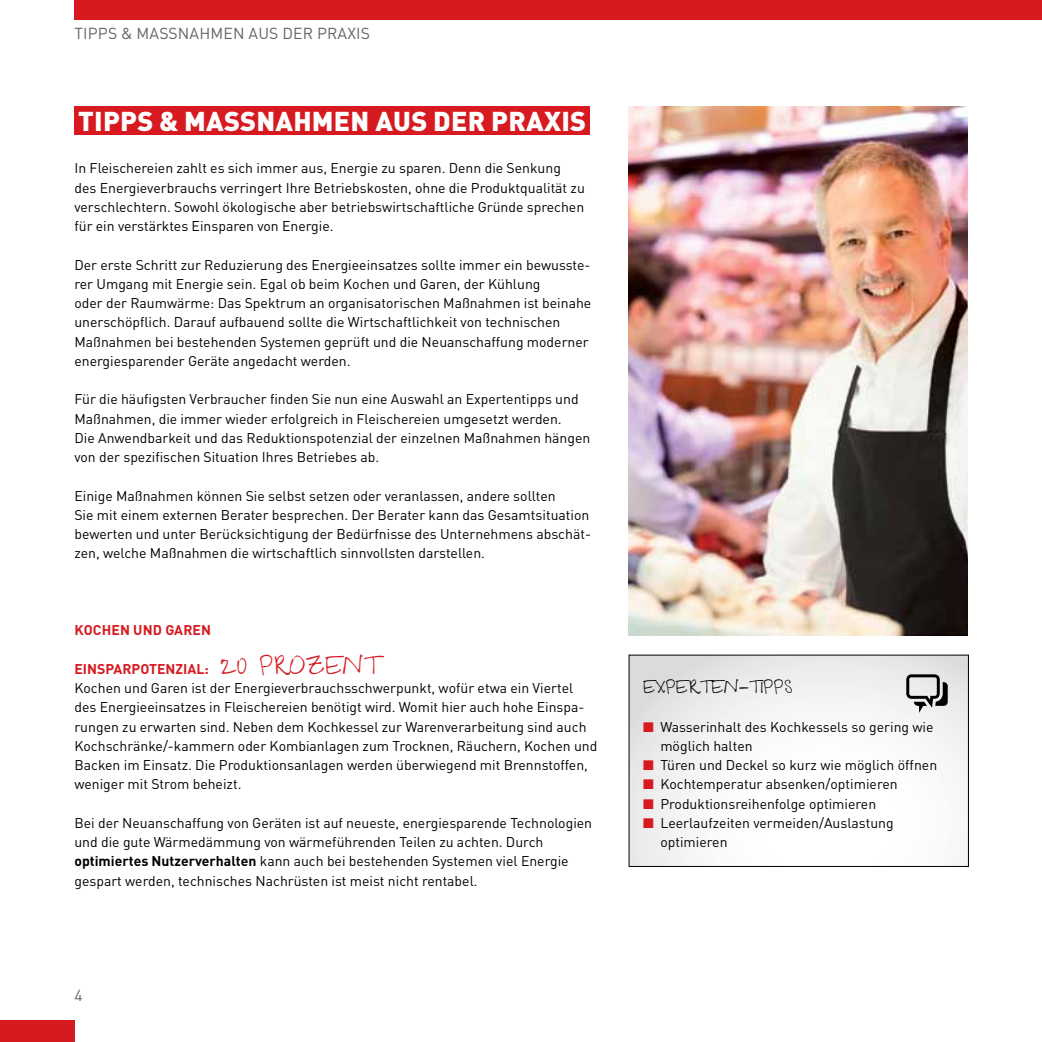
<style>
.page{position:relative;width:1042px;height:1042px;background:#fff}
.page>*{position:absolute;margin:0;border:0;box-sizing:border-box;transform-origin:0 0}
.t1{font:900 26.95px "DIN Pro";letter-spacing:.01em;color:#fff}
.t2{font:17.5px "Give You Glory";letter-spacing:.02em;color:#000}
.t3{font:15.75px "DIN Pro";letter-spacing:.01em;color:#636466}
.t4{font:14px/19.2px "DIN Pro";color:#000}
.t5{font:700 14px "DIN Pro";color:#d71920}
.s1{font-weight:700;color:#d71920}
.s2{font-family:"Give You Glory";font-size:24.5px;color:#d71920}
.s3{font-weight:700}
.s4{color:#d71920}
</style>
<div class="page">
<svg style="left:630px;top:656px;width:337px;height:209px"></svg>
<div style="left:628px;top:654px;width:341px;height:213px;border:1px solid #000"></div>
<div style="left:74px;top:0;width:968px;height:19px;background:#d71920"></div>
<div style="left:0;top:1020px;width:74px;height:22px;background:#d71920"></div>
<div style="left:74px;top:107px;width:515px;height:28px;background:#d71920"></div>
<img style="left:628px;top:107px;width:339px;height:528px">
<svg style="left:906px;top:674px;width:41px;height:39px"></svg>
<p class="t3" style="left:74px;top:22px;width:10px">tipps</p>
<p class="t3" style="left:121px;top:22px;width:139px">&amp; MASSNAHMEN aus</p>
<p class="t3" style="left:282px;top:22px;width:11px">der</p>
<p class="t3" style="left:317px;top:22px;width:11px">pra</p>
<p class="t3" style="left:347px;top:22px;width:16px">xis</p>
<h1 class="t1" style="left:78px;top:102px;width:147px">TIPPS &amp; MASSNAH</h1>
<h1 class="t1" style="left:312px;top:102px;width:276px">MEN AUS DER PRAXIS</h1>
<p class="t4" style="left:74px;top:158px;width:512px">In Fleischereien zahlt es sich immer aus, Energie zu sparen. Denn die Senkung des Energieverbrauchs verringert Ihre Betriebskosten, ohne die Produktqualität zu verschlechtern. Sowohl ökologische aber betriebswirtschaftliche Gründe sprechen für ein verstärktes Einsparen von Energie.</p>
<p class="t4" style="left:74px;top:254px;width:518px">Der erste Schritt zur Reduzierung des Energieeinsatzes sollte immer ein bewusste&shy;rer Umgang mit Energie sein. Egal ob beim Kochen und Garen, der Kühlung<br>oder der Raumwärme: Das Spektrum an organisatorischen Maßnahmen ist beinahe unerschöpflich. Darauf aufbauend sollte die Wirtschaftlichkeit von technischen Maßnahmen bei bestehenden Systemen geprüft und die Neuanschaffung moderner energiesparender Geräte angedacht werden.</p>
<p class="t4" style="left:74px;top:389px;width:517px">Für die häufigsten Verbraucher finden Sie nun eine Auswahl an Expertentipps und Maßnahmen, die immer wieder erfolgreich in Fleischereien umgesetzt werden.<br>Die Anwendbarkeit und das Reduktionspotenzial der einzelnen Maßnahmen hängen von der spezifischen Situation Ihres Betriebes ab.</p>
<p class="t4" style="left:74px;top:485px;width:518px">Einige Maßnahmen können Sie selbst setzen oder veranlassen, andere sollten<br>Sie mit einem externen Berater besprechen. Der Berater kann das Gesamtsituation bewerten und unter Berücksichtigung der Bedürfnisse des Unternehmens abschät&shy;zen, welche Maßnahmen die wirtschaftlich sinnvollsten darstellen.</p>
<p class="t5" style="left:74px;top:621px;width:29px">kochen</p>
<p class="t5" style="left:133px;top:621px;width:60px">un d garen</p>
<p class="t4" style="left:74px;top:658px;width:524px"><span class="s1">EINSPARPOTENZIAL:</span> <span class="s2">20 PROZENT<br></span>Kochen und Garen ist der Energieverbrauchsschwerpunkt, wofür etwa ein Viertel des Energieeinsatzes in Fleischereien benötigt wird. Womit hier auch hohe Einspa&shy;rungen zu erwarten sind. Neben dem Kochkessel zur Warenverarbeitung sind auch Kochschränke/-kammern oder Kombianlagen zum Trocknen, Räuchern, Kochen und Backen im Einsatz. Die Produktionsanlagen werden überwiegend mit Brennstoffen, weniger mit Strom beheizt.</p>
<p class="t4" style="left:74px;top:812px;width:519px">Bei der Neuanschaffung von Geräten ist auf neueste, energiesparende Technologien und die gute Wärmedämmung von wärmeführenden Teilen zu achten. Durch <span class="s3">optimiertes Nutzerverhalten</span> kann auch bei bestehenden Systemen viel Energie gespart werden, technisches Nachrüsten ist meist nicht rentabel.</p>
<p class="t3" style="left:74px;top:985px;width:10px">4</p>
<p class="t2" style="left:643px;top:677px;width:151px">EXPERTEN-TIPPS</p>
<p class="t4" style="left:660px;top:716px;width:275px;text-indent:-17px"><span class="s4">■</span> Wasserinhalt des Kochkessels so gering wie möglich halten</p>
<p class="t4" style="left:643px;top:755px;width:296px"><span class="s4">■</span> Türen und Deckel so kurz wie möglich öffnen</p>
<p class="t4" style="left:643px;top:774px;width:256px"><span class="s4">■</span> Kochtemperatur absenken/optimieren</p>
<p class="t4" style="left:643px;top:793px;width:235px"><span class="s4">■</span> Produktionsreihenfolge optimieren</p>
<p class="t4" style="left:660px;top:812px;width:235px;text-indent:-17px"><span class="s4">■</span> Leerlaufzeiten vermeiden/Auslastung optimieren</p>
</div>
